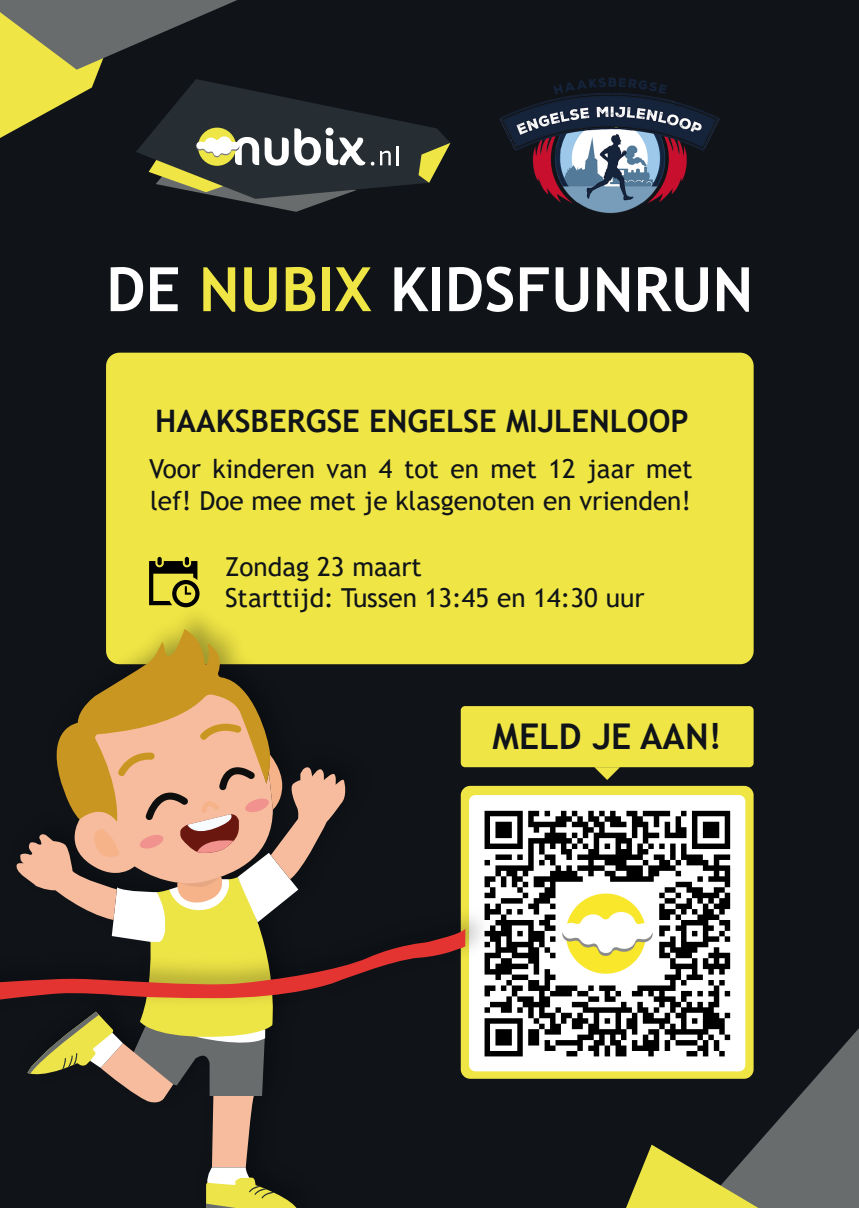
<style>
.page{position:relative;width:859px;height:1208px;background:#101419}
.page>*{position:absolute;margin:0;border:0;box-sizing:border-box;transform-origin:0 0}
.t1{font:700 61.2px "Trebuchet MS";color:#fff}
.t2{font:700 35.5px "Trebuchet MS";color:#101419}
.t3{font:700 31px "Trebuchet MS";color:#101419}
.t4{font:26.1px/31.4px "Trebuchet MS";color:#101419}
.s1{color:#efe545}
</style>
<div class="page">
<svg style="left:626px;top:1028px;width:233px;height:180px"></svg>
<div style="left:106px;top:353px;width:648px;height:311px;background:#efe545;border-radius:13px"></div>
<div style="left:461px;top:786px;width:293px;height:292px;background:#efe545;border-radius:9px"></div>
<div style="left:461px;top:706px;width:293px;height:61px;background:#efe545;border-radius:4px"></div>
<div style="left:469px;top:795px;width:276px;height:276px;background:#fff;border-radius:6px"></div>
<svg style="left:594px;top:767px;width:26px;height:13px"></svg>
<svg style="left:149px;top:556px;width:51px;height:39px"></svg>
<img style="left:484px;top:810px;width:247px;height:247px">
<svg style="left:56px;top:629px;width:215px;height:123px"></svg>
<svg style="left:200px;top:723px;width:42px;height:17px"></svg>
<img style="left:465px;top:894px;width:35px;height:128px">
<svg style="left:0;top:752px;width:465px;height:456px"></svg>
<svg style="left:0;top:0;width:450px;height:212px"></svg>
<img style="left:499px;top:78px;width:221px;height:135px">
<h1 class="t1" style="left:106px;top:251px;width:649px">DE <span class="s1">NUBIX</span> KIDSFUNRUN</h1>
<p class="t3" style="left:155px;top:401px;width:535px">HAAKSBERGSE ENGELSE MIJLENLOOP</p>
<p class="t4" style="left:149px;top:453px;width:545px">Voor kinderen van 4 tot en met 12 jaar met lef! Doe mee met je klasgenoten en vrienden!</p>
<p class="t4" style="left:225px;top:550px;width:421px">Zondag 23 maart<br>Starttijd: Tussen 13:45 en 14:30 uur</p>
<h2 class="t2" style="left:493px;top:714px;width:231px">MELD JE AAN!</h2>
</div>
